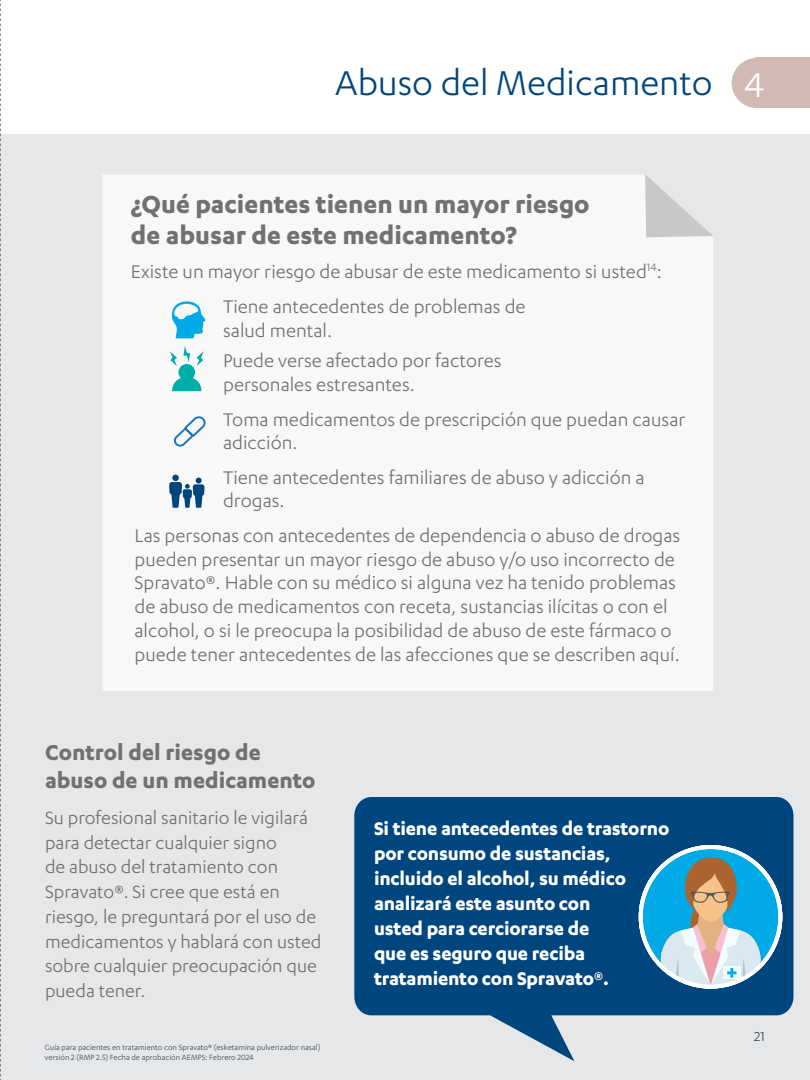
<style>
.page{position:relative;width:810px;height:1080px;background:#fff}
.page>*{position:absolute;margin:0;border:0;box-sizing:border-box;transform-origin:0 0}
.t1{font:40px "Karbon";color:#00467e}
.t2{font:700 28.75px/31.2px "Karbon";color:#717073}
.t3{font:700 25px/28.8px "Karbon";color:#717073}
.t4{font:21.25px/34.4px "Karbon";color:#717073}
.t5{font:700 21.25px/25px "Karbon";letter-spacing:-.01em;color:#fff}
.t6{font:20.62px/24.8px "Karbon";color:#717073}
.t7{font:15px "Karbon";color:#3f454f}
.t8{font:8.75px/10.5px "Karbon";color:#3f454f}
.s1{color:#fff}
</style>
<div class="page">
<div style="left:0;top:135px;width:810px;height:945px;background:#e6e7e8"></div>
<div style="left:732px;top:58px;width:50px;height:50px;background:#d1bab4;border-radius:50%"></div>
<div style="left:755px;top:58px;width:55px;height:50px;background:#d1bab4"></div>
<svg style="left:354px;top:797px;width:440px;height:264px;fill:#00467e"></svg>
<svg style="left:641px;top:847px;width:139px;height:140px;background:#21b5ea"></svg>
<div style="left:639px;top:845px;width:143px;height:144px;border:4px solid #fff;border-radius:50%"></div>
<svg style="left:660px;top:857px;width:101px;height:131px"></svg>
<div style="left:102px;top:175px;width:611px;height:516px;background:#f8f8f9"></div>
<svg style="left:645px;top:175px;width:68px;height:62px"></svg>
<svg style="left:170px;top:346px;width:34px;height:45px;background:#92d9d8"></svg>
<svg style="left:171px;top:298px;width:36px;height:40px"></svg>
<svg style="left:173px;top:416px;width:33px;height:31px"></svg>
<div style="left:172px;top:475px;width:7px;height:6px;background:#00467e;border-radius:50%"></div>
<svg style="left:169px;top:478px;width:36px;height:30px"></svg>
<svg style="left:0;top:0;width:1px;height:1080px"></svg>
<h1 class="t1" style="left:335px;top:61px;width:431px">Abuso del Medicamento <span class="s1">4</span></h1>
<h2 class="t2" style="left:131px;top:187px;width:460px">¿Qué pacientes tienen un mayor riesgo de abusar de este medicamento?</h2>
<p class="t4" style="left:223px;top:254px;width:440px;text-indent:-92px">Existe un mayor riesgo de abusar de este medicamento si usted<sup>14</sup>:<br>Tiene antecedentes de problemas de</p>
<p class="t4" style="left:223px;top:314px;width:280px;line-height:30.9px">salud mental.<br>Puede verse afectado por factores</p>
<p class="t4" style="left:223px;top:367px;width:464px">personales estresantes.<br>Toma medicamentos de prescripción que puedan causar</p>
<p class="t4" style="left:223px;top:425px;width:423px">adicción.<br>Tiene antecedentes familiares de abuso y adicción a</p>
<p class="t4" style="left:135px;top:483px;width:547px;text-indent:89px">drogas.<br>Las personas con antecedentes de dependencia o abuso de drogas</p>
<p class="t4" style="left:135px;top:547px;width:547px;line-height:23.8px">pueden presentar un mayor riesgo de abuso y/o uso incorrecto de Spravato®. Hable con su médico si alguna vez ha tenido problemas de abuso de medicamentos con receta, sustancias ilícitas o con el alcohol, o si le preocupa la posibilidad de abuso de este fármaco o puede tener antecedentes de las afecciones que se describen aquí.</p>
<p class="t3" style="left:45px;top:737px;width:272px">Control del riesgo de abuso de un medicamento</p>
<p class="t6" style="left:45px;top:805px;width:278px">Su profesional sanitario le vigilará para detectar cualquier signo<br>de abuso del tratamiento con<br>Spravato®. Si cree que está en riesgo, le preguntará por el uso de medicamentos y hablará con usted sobre cualquier preocupación que pueda tener.</p>
<p class="t8" style="left:45px;top:1042px;width:277px">Guía para pacientes en tratamiento con Spravato® (esketamina pulverizador nasal) versión 2 (RMP 2.5) Fecha de aprobación AEMPS: Febrero 2024</p>
<p class="t5" style="left:374px;top:815px;width:297px">Si tiene antecedentes de trastorno por consumo de sustancias, incluido el alcohol, su médico analizará este asunto con<br>usted para cerciorarse de<br>que es seguro que reciba tratamiento con Spravato®.</p>
<p class="t7" style="left:754px;top:1028px;width:12px">21</p>
</div>
